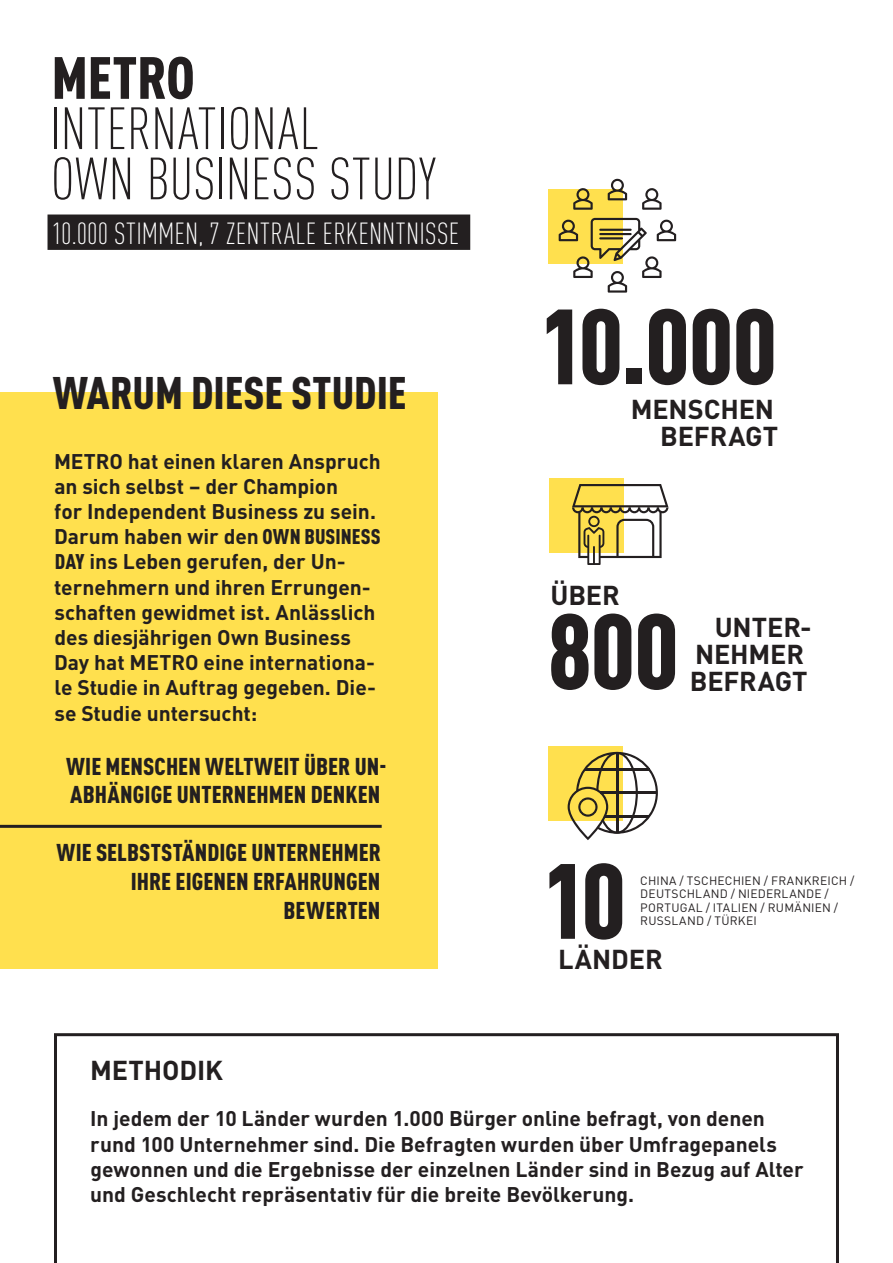
<style>
.page{position:relative;width:893px;height:1263px;background:#fff}
.page>*{position:absolute;margin:0;border:0;box-sizing:border-box;transform-origin:0 0}
.t1{font:900 condensed 105px "DIN Pro";letter-spacing:-.01em;color:#231f20}
.t2{font:300 condensed 58.65px "DIN Pro";letter-spacing:.005em;color:#231f20}
.t3{font:900 condensed 58.65px "DIN Pro";letter-spacing:-.005em;color:#231f20}
.t4{font:900 condensed 45px "DIN Pro";color:#231f20}
.t5{font:300 condensed 30.15px "DIN Pro";letter-spacing:.005em;color:#fff}
.t6{font:700 27px/27px "DIN";letter-spacing:-.005em;color:#231f20;text-align:right}
.t7{font:900 condensed 24px/28.8px "DIN Pro";letter-spacing:.005em;color:#231f20}
.t8{font:700 21px/25.2px "DIN";color:#231f20}
.t9{font:12px "DIN";letter-spacing:.02em;color:#231f20}
.s1{font-family:"DIN Pro";font-weight:900;font-stretch:condensed}
</style>
<div class="page">
<div style="left:49px;top:216px;width:420px;height:32px;background:#231f20"></div>
<div style="left:48px;top:214px;width:422px;height:36px;border:3px solid #231f20"></div>
<div style="left:0;top:392px;width:437px;height:576px;background:#ffe04e"></div>
<hr style="left:0;top:825px;width:382px;height:3px;background:#231f20">
<div style="left:548px;top:746px;width:75px;height:74px;background:#ffe04e"></div>
<div style="left:549px;top:478px;width:75px;height:75px;background:#ffe04e"></div>
<div style="left:548px;top:189px;width:75px;height:75px;background:#ffe04e"></div>
<svg style="left:572px;top:484px;width:96px;height:81px"></svg>
<svg style="left:573px;top:188px;width:20px;height:22px"></svg>
<svg style="left:608px;top:179px;width:19px;height:21px"></svg>
<svg style="left:642px;top:188px;width:20px;height:22px"></svg>
<svg style="left:559px;top:218px;width:117px;height:75px"></svg>
<svg style="left:568px;top:752px;width:90px;height:88px"></svg>
<svg style="left:54px;top:1033px;width:785px;height:230px"></svg>
<p class="t3" style="left:52px;top:32px;width:145px">METRO</p>
<p class="t2" style="left:50px;top:87px;width:270px">INTERNATIONAL</p>
<p class="t2" style="left:51px;top:137px;width:387px">OWN BUSINESS STUDY</p>
<p class="t5" style="left:52px;top:212px;width:409px">10.000 STIMMEN, 7 ZENTRALE ERKENNTNISSE</p>
<p class="t4" style="left:53px;top:358px;width:355px">WARUM DIESE STUDIE</p>
<p class="t8" style="left:54px;top:447px;width:328px">METRO hat einen klaren Anspruch an sich selbst – der Champion<br>for Independent Business zu sein.<br>Darum haben wir den <span class="s1">OWN BUSINESS<br>DAY</span> ins Leben gerufen, der Un&shy;ternehmern und ihren Errungen&shy;schaften gewidmet ist. Anlässlich des diesjährigen Own Business<br>Day hat METRO eine internationa&shy;le Studie in Auftrag gegeben. Die&shy;se Studie untersucht:</p>
<p class="t7" style="left:66px;top:749px;width:322px">WIE MENSCHEN WELTWEIT ÜBER UN-<br>ABHÄNGIGE UNTERNEHMEN DENKEN</p>
<p class="t7" style="left:56px;top:836px;width:326px;text-align:right">WIE SELBSTSTÄNDIGE UNTERNEHMER<br>IHRE EIGENEN ERFAHRUNGEN<br>BEWERTEN</p>
<p class="t1" style="left:539px;top:265px;width:240px">10.000</p>
<p class="t6" style="left:631px;top:395px;width:149px">MENSCHEN<br>BEFRAGT</p>
<p class="t6" style="left:550px;top:580px;width:71px">ÜBER</p>
<p class="t1" style="left:548px;top:570px;width:133px">800</p>
<p class="t6" style="left:690px;top:613px;width:123px;text-align:left;text-indent:25px">UNTER-<br>NEHMER<br>BEFRAGT</p>
<p class="t1" style="left:542px;top:820px;width:86px">10</p>
<p class="t6" style="left:558px;top:944px;width:106px">LÄNDER</p>
<p class="t9" style="left:640px;top:873px;width:216px">CHINA / TSCHECHIEN / FRANKREICH /</p>
<p class="t9" style="left:640px;top:887px;width:190px">DEUTSCHLAND / NIEDERLANDE /</p>
<p class="t9" style="left:640px;top:900px;width:199px">PORTUGAL / ITALIEN / RUMÄNIEN /</p>
<p class="t9" style="left:640px;top:914px;width:118px">RUSSLAND / TÜRKEI</p>
<p class="t6" style="left:90px;top:1055px;width:134px">METHODIK</p>
<p class="t8" style="left:90px;top:1105px;width:715px">In jedem der 10 Länder wurden 1.000 Bürger online befragt, von denen rund 100 Unternehmer sind. Die Befragten wurden über Umfragepanels gewonnen und die Ergebnisse der einzelnen Länder sind in Bezug auf Alter und Geschlecht repräsentativ für die breite Bevölkerung.</p>
</div>
